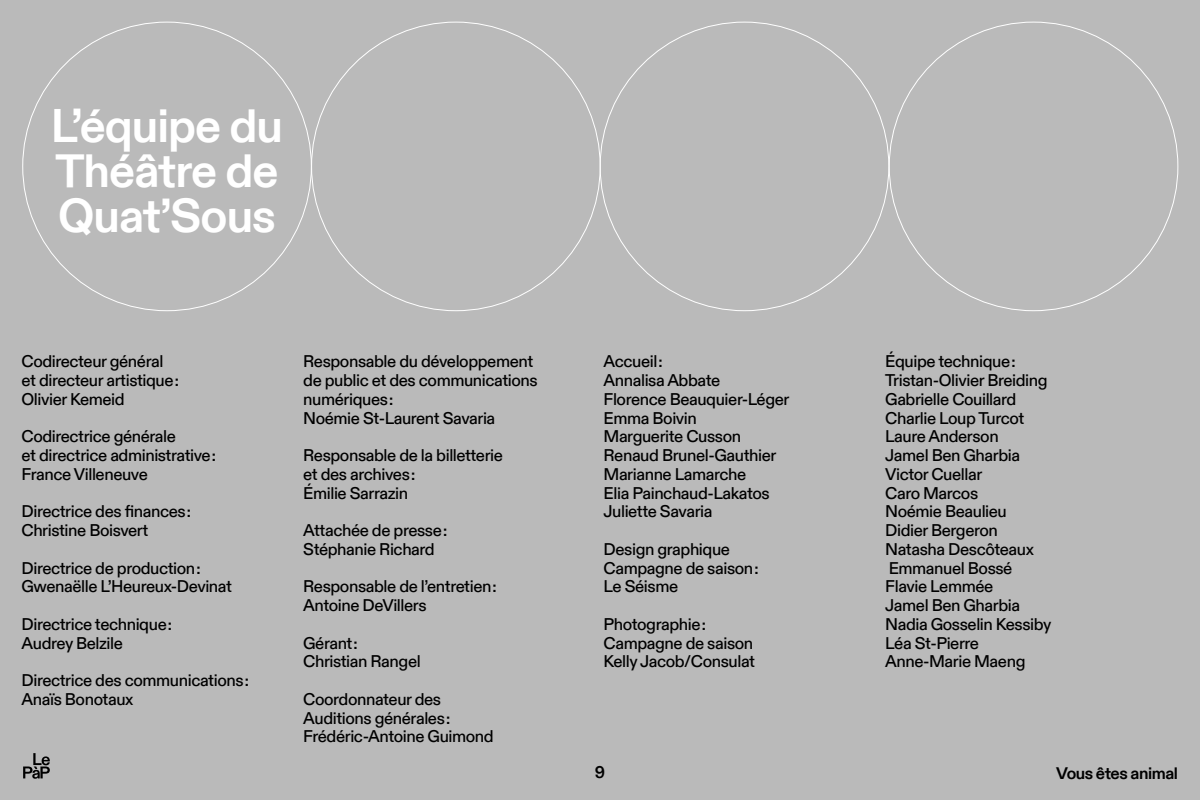
<style>
.page{position:relative;width:1200px;height:800px;background:#bababa}
.page>*{position:absolute;margin:0;border:0;box-sizing:border-box;transform-origin:0 0}
.t1{font:700 47.5px/45px "ABC Diatype";letter-spacing:-.02em;color:#fff;text-align:justify}
.t2{font:500 16.88px/18.8px "ABC Diatype";letter-spacing:-.025em;color:#000}
.t3{font:700 16.88px "ABC Diatype";letter-spacing:-.025em;color:#000}
</style>
<div class="page">
<svg style="left:23px;top:753px;width:27px;height:26px"></svg>
<h1 class="t1" style="left:51px;top:100px;width:234px">L’équipe du Théâtre de Quat’Sous</h1>
<p class="t2" style="left:22px;top:351px;width:159px">Codirecteur général et directeur artistique :<br>Olivier Kemeid</p>
<p class="t2" style="left:22px;top:426px;width:196px">Codirectrice générale<br>et directrice administrative :<br>France Villeneuve</p>
<p class="t2" style="left:22px;top:501px;width:171px">Directrice des finances :<br>Christine Boisvert</p>
<p class="t2" style="left:22px;top:557px;width:212px">Directrice de production :<br>Gwenaëlle L’Heureux-Devinat</p>
<p class="t2" style="left:22px;top:614px;width:152px">Directrice technique :<br>Audrey Belzile</p>
<p class="t2" style="left:22px;top:670px;width:229px">Directrice des communications :<br>Anaïs Bonotaux</p>
<p class="t2" style="left:303px;top:351px;width:236px">Responsable du développement de public et des communications numériques :<br>Noémie St-Laurent Savaria</p>
<p class="t2" style="left:303px;top:445px;width:201px">Responsable de la billetterie et des archives :<br>Émilie Sarrazin</p>
<p class="t2" style="left:303px;top:520px;width:146px">Attachée de presse :<br>Stéphanie Richard</p>
<p class="t2" style="left:303px;top:576px;width:195px">Responsable de l’entretien :<br>Antoine DeVillers</p>
<p class="t2" style="left:303px;top:632px;width:119px">Gérant :<br>Christian Rangel</p>
<p class="t2" style="left:303px;top:689px;width:192px">Coordonnateur des<br>Auditions générales :<br>Frédéric-Antoine Guimond</p>
<p class="t2" style="left:604px;top:351px;width:187px">Accueil :<br>Annalisa Abbate<br>Florence Beauquier-Léger<br>Emma Boivin<br>Marguerite Cusson<br>Renaud Brunel-Gauthier<br>Marianne Lamarche<br>Elia Painchaud-Lakatos<br>Juliette Savaria</p>
<p class="t2" style="left:604px;top:539px;width:157px">Design graphique<br>Campagne de saison :<br>Le Séisme</p>
<p class="t2" style="left:604px;top:614px;width:153px">Photographie :<br>Campagne de saison<br>Kelly Jacob/Consulat</p>
<p class="t2" style="left:885px;top:351px;width:168px">Équipe technique :<br>Tristan-Olivier Breiding<br>Gabrielle Couillard<br>Charlie Loup Turcot<br>Laure Anderson<br>Jamel Ben Gharbia<br>Victor Cuellar<br>Caro Marcos<br>Noémie Beaulieu<br>Didier Bergeron<br>Natasha Descôteaux<br>Emmanuel Bossé<br>Flavie Lemmée<br>Jamel Ben Gharbia<br>Nadia Gosselin Kessiby<br>Léa St-Pierre<br>Anne-Marie Maeng</p>
<p class="t3" style="left:595px;top:759px;width:12px">9</p>
<p class="t3" style="left:1056px;top:760px;width:123px">Vous êtes animal</p>
</div>
